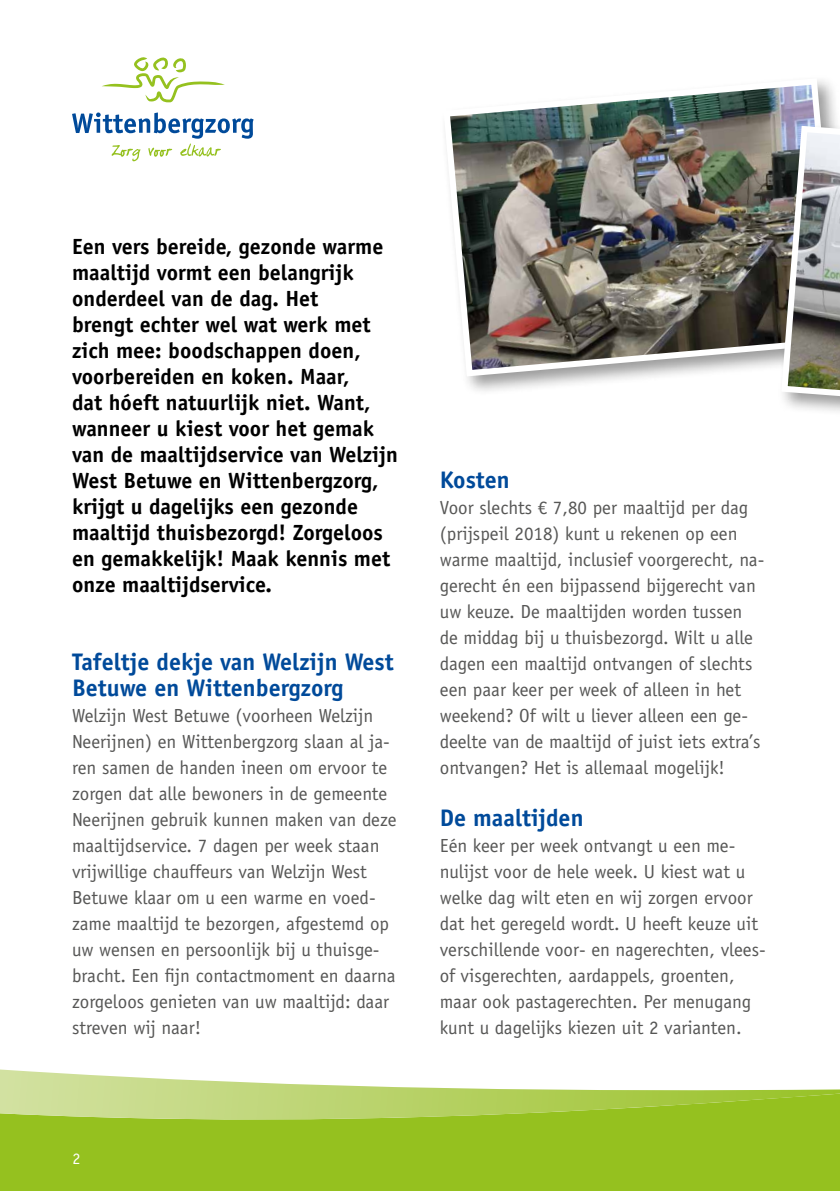
<style>
.page{position:relative;width:840px;height:1191px;background:#fff}
.page>*{position:absolute;margin:0;border:0;box-sizing:border-box;transform-origin:0 0}
.t1{font:700 24px/26px "Officina Sans Std";color:#004a9a}
.t2{font:700 22px/26px "Officina Sans Std";color:#000}
.t3{font:19px/26px "Officina Sans Std";color:#575756}
.t4{font:16px "Officina Sans Std";color:#fff}
</style>
<div class="page">
<svg style="left:102px;top:57px;width:123px;height:46px"></svg>
<svg style="left:72px;top:112px;width:181px;height:49px"></svg>
<div style="left:0;top:1128px;width:839px;height:63px;background:#95c11f"></div>
<svg style="left:0;top:1069px;width:839px;height:59px"></svg>
<div style="left:440px;top:75px;width:399px;height:322px;background:#000;opacity:.4"></div>
<img style="left:440px;top:75px;width:399px;height:305px">
<div style="left:777px;top:122px;width:62px;height:318px;background:#fff"></div>
<img style="left:777px;top:123px;width:62px;height:288px">
<p class="t2" style="left:72px;top:233px;width:327px">Een vers bereide, gezonde warme maaltijd vormt een belangrijk onderdeel van de dag. Het<br>brengt echter wel wat werk met zich mee: boodschappen doen, voorbereiden en koken. Maar,<br>dat hóeft natuurlijk niet. Want, wanneer u kiest voor het gemak van de maaltijdservice van Welzijn<br>West Betuwe en Wittenbergzorg, krijgt u dagelijks een gezonde maaltijd thuisbezorgd! Zorgeloos en gemakkelijk! Maak kennis met onze maaltijdservice.</p>
<p class="t1" style="left:72px;top:649px;width:323px">Tafeltje dekje van Welzijn West<br>Betuwe en Wittenbergzorg</p>
<p class="t3" style="left:72px;top:703px;width:326px">Welzijn West Betuwe (voorheen Welzijn Neerijnen) en Wittenbergzorg slaan al ja&shy;ren samen de handen ineen om ervoor te zorgen dat alle bewoners in de gemeente Neerijnen gebruik kunnen maken van deze maaltijdservice. 7 dagen per week staan vrijwillige chauffeurs van Welzijn West Betuwe klaar om u een warme en voed&shy;zame maaltijd te bezorgen, afgestemd op uw wensen en persoonlijk bij u thuisge&shy;bracht. Een fijn contactmoment en daarna zorgeloos genieten van uw maaltijd: daar streven wij naar!</p>
<p class="t1" style="left:439px;top:467px;width:71px">Kosten</p>
<p class="t3" style="left:439px;top:495px;width:326px">Voor slechts € 7,80 per maaltijd per dag (prijspeil 2018) kunt u rekenen op een warme maaltijd, inclusief voorgerecht, na&shy;gerecht én een bijpassend bijgerecht van uw keuze. De maaltijden worden tussen de middag bij u thuisbezorgd. Wilt u alle dagen een maaltijd ontvangen of slechts een paar keer per week of alleen in het weekend? Of wilt u liever alleen een ge&shy;deelte van de maaltijd of juist iets extra’s ontvangen? Het is allemaal mogelijk!</p>
<p class="t1" style="left:439px;top:805px;width:145px">De maaltijden</p>
<p class="t3" style="left:439px;top:833px;width:327px">Eén keer per week ontvangt u een me&shy;nulijst voor de hele week. U kiest wat u welke dag wilt eten en wij zorgen ervoor dat het geregeld wordt. U heeft keuze uit verschillende voor- en nagerechten, vlees&shy;of visgerechten, aardappels, groenten, maar ook pastagerechten. Per menugang kunt u dagelijks kiezen uit 2 varianten.</p>
<p class="t4" style="left:72px;top:1149px;width:9px">2</p>
</div>
